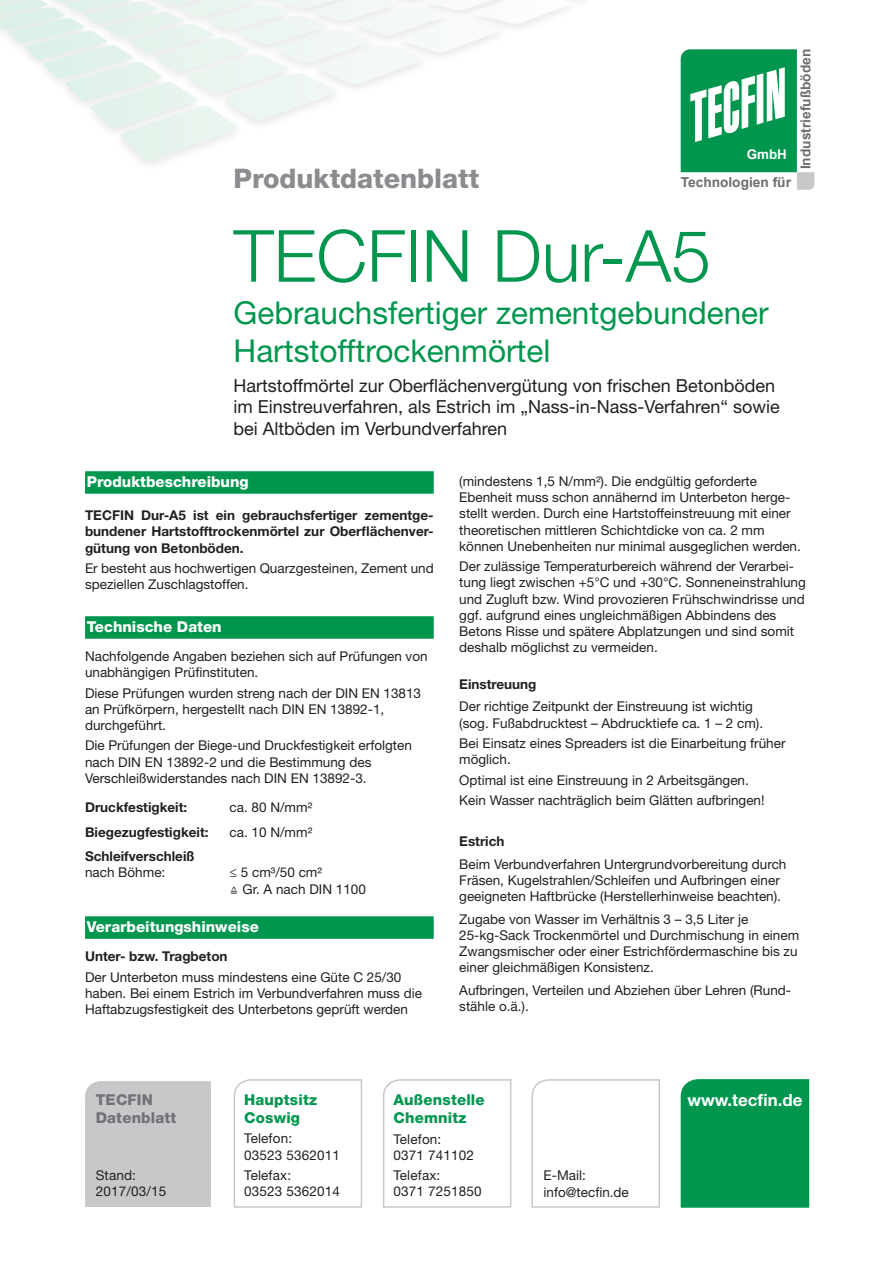
<style>
.page{position:relative;width:893px;height:1263px;background:#fff}
.page>*{position:absolute;margin:0;border:0;box-sizing:border-box;transform-origin:0 0}
.t1{font:300 72px "Helvetica Neue LT Std";color:#00964e}
.t2{font:31.5px/37.8px "Helvetica Neue LT Std";color:#00964e}
.t3{font:800 27px "Helvetica Neue LT Std";color:#8a8c8f}
.t4{font:18px/21.6px "Helvetica Neue LT Std";color:#231f20}
.t5{font:700 16.8px "Helvetica Neue LT Std";color:#fff}
.t6{font:800 15px "Helvetica Neue LT Std";color:#fff}
.t7{font:800 15px/18px "Helvetica Neue LT Std";letter-spacing:.01em;color:#00964e}
.t8{font:800 15px/18px "Helvetica Neue LT Std";letter-spacing:.01em;color:#717275}
.t9{font:700 13.65px "Arial";color:#6c6d70}
.t10{font:13.5px/16.2px "Helvetica Neue LT Std";color:#231f20}
.t11{font:700 13.5px/16.2px "Helvetica Neue LT Std";color:#231f20;text-align:justify}
.t12{font:700 13.35px "Arial";color:#fff}
</style>
<div class="page">
<div style="left:0;top:0;width:594px;height:172px;background:#231f20;opacity:.75"></div>
<div style="left:680px;top:1079px;width:130px;height:129px;background:#00964e"></div>
<svg style="left:531px;top:1079px;width:129px;height:129px"></svg>
<svg style="left:383px;top:1079px;width:129px;height:129px"></svg>
<svg style="left:233px;top:1079px;width:130px;height:129px"></svg>
<div style="left:85px;top:1081px;width:126px;height:126px;background:#c7c8ca"></div>
<svg style="left:681px;top:49px;width:133px;height:141px"></svg>
<div style="left:85px;top:471px;width:349px;height:23px;background:#00964e"></div>
<div style="left:85px;top:616px;width:349px;height:23px;background:#00964e"></div>
<div style="left:85px;top:916px;width:349px;height:23px;background:#00964e"></div>
<h3 class="t3" style="left:234px;top:162px;width:247px">Produktdatenblatt</h3>
<p class="t12" style="left:747px;top:145px;width:42px">GmbH</p>
<p class="t9" style="left:681px;top:173px;width:112px">Technologien für</p>
<p class="t9" style="left:797px;top:169px;width:122px;rotate:-90deg">Industriefußböden</p>
<h1 class="t1" style="left:234px;top:212px;width:479px">TECFIN Dur-A5</h1>
<h2 class="t2" style="left:234px;top:293px;width:536px">Gebrauchsfertiger zementgebundener<br>Hartstofftrockenmörtel</h2>
<h3 class="t4" style="left:234px;top:374px;width:548px">Hartstoffmörtel zur Oberflächenvergütung von frischen Betonböden im Einstreuverfahren, als Estrich im „Nass-in-Nass-Verfahren“ sowie bei Altböden im Verbundverfahren</h3>
<p class="t6" style="left:87px;top:473px;width:163px">Produktbeschreibung</p>
<p class="t11" style="left:85px;top:507px;width:350px">TECFIN Dur-A5 ist ein gebrauchsfertiger zementge&shy;bundener Hartstofftrockenmörtel zur Oberflächenver&shy;gütung von Betonböden.</p>
<p class="t10" style="left:85px;top:560px;width:350px">Er besteht aus hochwertigen Quarzgesteinen, Zement und speziellen Zuschlagstoffen.</p>
<p class="t6" style="left:87px;top:618px;width:136px">Technische Daten</p>
<p class="t10" style="left:85px;top:648px;width:344px">Nachfolgende Angaben beziehen sich auf Prüfungen von unabhängigen Prüfinstituten.</p>
<p class="t10" style="left:85px;top:684px;width:338px">Diese Prüfungen wurden streng nach der DIN EN 13813 an Prüfkörpern, hergestellt nach DIN EN 13892-1, durchgeführt.</p>
<p class="t10" style="left:85px;top:737px;width:328px">Die Prüfungen der Biege-und Druckfestigkeit erfolgten nach DIN EN 13892-2 und die Bestimmung des<br>Verschleißwiderstandes nach DIN EN 13892-3.</p>
<p class="t11" style="left:85px;top:799px;width:104px">Druckfestigkeit:</p>
<p class="t10" style="left:230px;top:799px;width:84px">ca. 80 N/mm²</p>
<p class="t11" style="left:85px;top:823px;width:125px">Biegezugfestigkeit:</p>
<p class="t10" style="left:230px;top:823px;width:84px">ca. 10 N/mm²</p>
<p class="t11" style="left:85px;top:848px;width:111px">Schleifverschleiß</p>
<p class="t10" style="left:85px;top:864px;width:82px">nach Böhme:</p>
<p class="t10" style="left:230px;top:864px;width:138px">≤ 5 cm³/50 cm²<br>≙ Gr. A nach DIN 1100</p>
<p class="t6" style="left:87px;top:918px;width:173px">Verarbeitungshinweise</p>
<p class="t11" style="left:85px;top:948px;width:144px">Unter- bzw. Tragbeton</p>
<p class="t10" style="left:85px;top:968px;width:338px">Der Unterbeton muss mindestens eine Güte C 25/30 haben. Bei einem Estrich im Verbundverfahren muss die<br>Haftabzugsfestigkeit des Unterbetons geprüft werden</p>
<p class="t10" style="left:459px;top:473px;width:343px">(mindestens 1,5 N/mm²). Die endgültig geforderte Ebenheit muss schon annähernd im Unterbeton herge&shy;stellt werden. Durch eine Hartstoffeinstreuung mit einer theoretischen mittleren Schichtdicke von ca. 2 mm können Unebenheiten nur minimal ausgeglichen werden.</p>
<p class="t10" style="left:459px;top:558px;width:348px">Der zulässige Temperaturbereich während der Verarbei&shy;tung liegt zwischen +5°C und +30°C. Sonneneinstrahlung und Zugluft bzw. Wind provozieren Frühschwindrisse und ggf. aufgrund eines ungleichmäßigen Abbindens des Betons Risse und spätere Abplatzungen und sind somit deshalb möglichst zu vermeiden.</p>
<p class="t11" style="left:459px;top:676px;width:79px">Einstreuung</p>
<p class="t10" style="left:459px;top:698px;width:305px">Der richtige Zeitpunkt der Einstreuung ist wichtig (sog. Fußabdrucktest – Abdrucktiefe ca. 1 – 2 cm).</p>
<p class="t10" style="left:459px;top:735px;width:328px">Bei Einsatz eines Spreaders ist die Einarbeitung früher möglich.</p>
<p class="t10" style="left:459px;top:769px;width:307px;line-height:20.4px">Optimal ist eine Einstreuung in 2 Arbeitsgängen.<br>Kein Wasser nachträglich beim Glätten aufbringen!</p>
<p class="t11" style="left:459px;top:833px;width:47px">Estrich</p>
<p class="t10" style="left:459px;top:855px;width:329px">Beim Verbundverfahren Untergrundvorbereitung durch<br>Fräsen, Kugelstrahlen/Schleifen und Aufbringen einer geeigneten Haftbrücke (Herstellerhinweise beachten).</p>
<p class="t10" style="left:459px;top:910px;width:341px">Zugabe von Wasser im Verhältnis 3 – 3,5 Liter je 25-kg-Sack Trockenmörtel und Durchmischung in einem Zwangsmischer oder einer Estrichfördermaschine bis zu einer gleichmäßigen Konsistenz.</p>
<p class="t10" style="left:459px;top:982px;width:333px">Aufbringen, Verteilen und Abziehen über Lehren (Rund&shy;stähle o.ä.).</p>
<p class="t8" style="left:96px;top:1090px;width:82px">TECFIN<br>Datenblatt</p>
<p class="t7" style="left:244px;top:1090px;width:74px">Hauptsitz<br>Coswig</p>
<p class="t10" style="left:244px;top:1130px;width:97px">Telefon:<br>03523 5362011</p>
<p class="t10" style="left:244px;top:1167px;width:97px">Telefax:<br>03523 5362014</p>
<p class="t7" style="left:393px;top:1091px;width:93px">Außenstelle</p>
<p class="t5" style="left:687px;top:1090px;width:117px">www.tecfin.de</p>
<p class="t7" style="left:393px;top:1109px;width:74px">Chemnitz</p>
<p class="t10" style="left:393px;top:1130px;width:82px">Telefon:<br>0371 741102</p>
<p class="t10" style="left:393px;top:1167px;width:90px">Telefax:<br>0371 7251850</p>
<p class="t10" style="left:96px;top:1167px;width:72px">Stand:<br>2017/03/15</p>
<p class="t10" style="left:544px;top:1167px;width:87px">E-Mail: info@tecfin.de</p>
</div>
